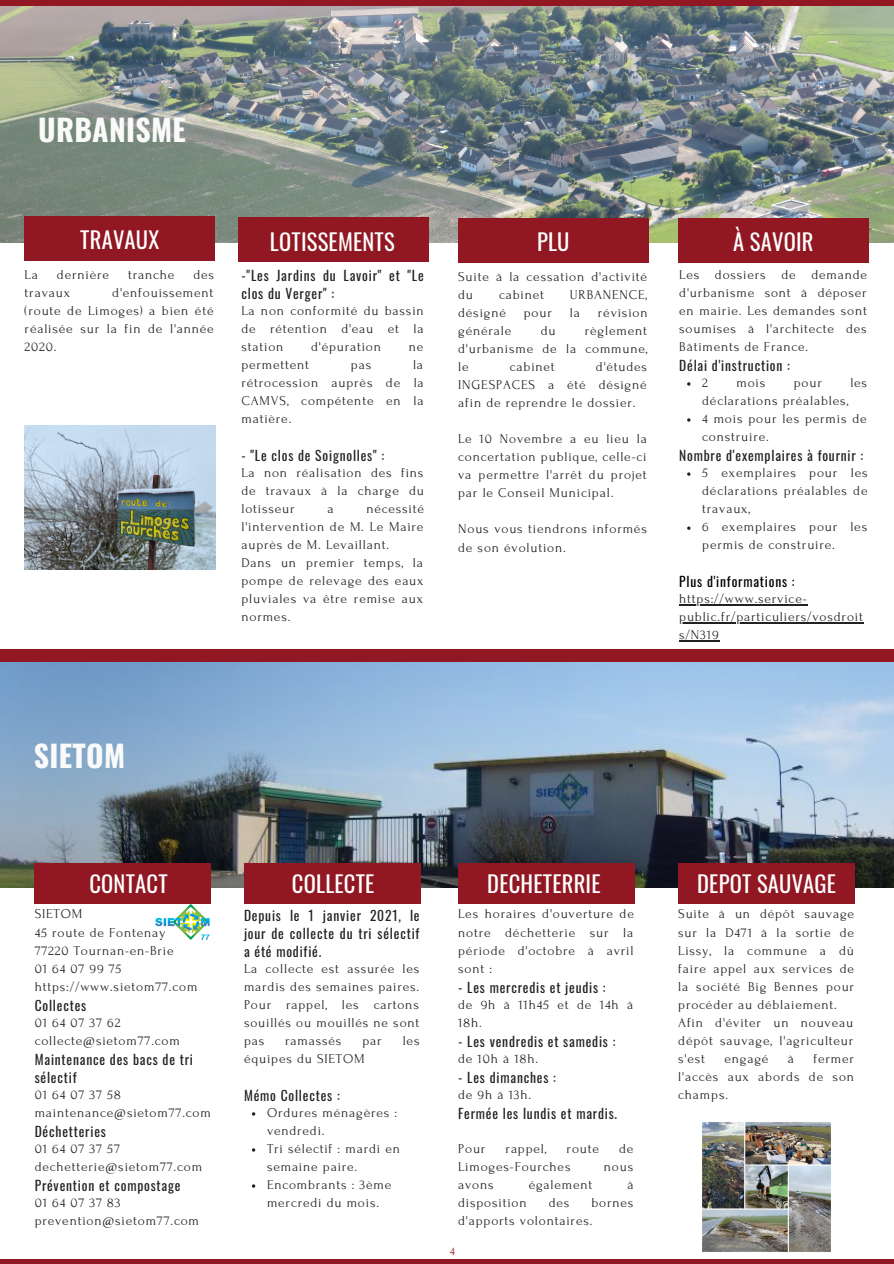
<style>
.page{position:relative;width:894px;height:1264px;background:#fff}
.page>*{position:absolute;margin:0;border:0;box-sizing:border-box;transform-origin:0 0}
.t1{font:700 30px "Oswald";letter-spacing:.01em;color:#fafafa}
.t2{font:22.5px "Oswald";letter-spacing:.01em;color:#fff}
.t3{font:13.5px/18px "Forum";letter-spacing:.06em;color:#222;text-align:justify}
.t4{font:13.5px/18px "Oswald";letter-spacing:.06em;color:#222}
.t5{font:13.5px "Oswald";letter-spacing:.06em;color:#000}
.t6{font:12px "Forum";color:#911822}
</style>
<div class="page">
<img style="left:0;top:5px;width:893px;height:237px">
<img style="left:0;top:662px;width:893px;height:225px">
<div style="left:0;top:649px;width:893px;height:13px;background:#911822"></div>
<hr style="left:0;top:1259px;width:893px;height:4px;background:#911822">
<div style="left:0;top:0;width:893px;height:5px;background:#911822"></div>
<img style="left:155px;top:903px;width:55px;height:37px">
<div style="left:25px;top:217px;width:190px;height:44px;background:#911822"></div>
<div style="left:238px;top:217px;width:190px;height:44px;background:#911822"></div>
<div style="left:34px;top:862px;width:177px;height:41px;background:#911822"></div>
<div style="left:458px;top:218px;width:190px;height:44px;background:#911822"></div>
<div style="left:678px;top:218px;width:190px;height:44px;background:#911822"></div>
<div style="left:678px;top:862px;width:176px;height:41px;background:#911822"></div>
<div style="left:244px;top:862px;width:176px;height:41px;background:#911822"></div>
<div style="left:458px;top:862px;width:176px;height:41px;background:#911822"></div>
<img style="left:702px;top:1122px;width:129px;height:130px">
<img style="left:25px;top:425px;width:190px;height:144px">
<svg style="left:687px;top:418px;width:3px;height:4px"></svg>
<svg style="left:687px;top:472px;width:3px;height:4px"></svg>
<svg style="left:687px;top:526px;width:3px;height:4px"></svg>
<hr style="left:679px;top:604px;width:128px;height:1px;background:#222">
<hr style="left:679px;top:622px;width:184px;height:1px;background:#222">
<hr style="left:679px;top:640px;width:40px;height:1px;background:#222">
<p class="t1" style="left:38px;top:106px;width:149px">URBANISME</p>
<p class="t2" style="left:80px;top:222px;width:80px">TRAVAUX</p>
<p class="t2" style="left:270px;top:224px;width:126px">LOTISSEMENTS</p>
<p class="t3" style="left:25px;top:265px;width:15px">La</p>
<p class="t3" style="left:57px;top:265px;width:53px">dernière</p>
<p class="t3" style="left:128px;top:265px;width:48px">tranche</p>
<p class="t3" style="left:193px;top:265px;width:22px">des</p>
<p class="t3" style="left:25px;top:283px;width:47px">travaux</p>
<p class="t3" style="left:25px;top:283px;width:191px;text-indent:88px">d'enfouissement (route de Limoges) a bien été réalisée sur la fin de l'année 2020.</p>
<p class="t4" style="left:241px;top:266px;width:184px">-"Les Jardins du Lavoir" et "Le clos du Verger" :</p>
<p class="t3" style="left:241px;top:301px;width:184px">La non conformité du bassin de rétention d'eau et la station</p>
<p class="t3" style="left:311px;top:337px;width:71px">d'épuration</p>
<p class="t3" style="left:408px;top:337px;width:16px">ne</p>
<p class="t3" style="left:241px;top:355px;width:184px;text-indent:171px">la rétrocession auprès de la CAMVS, compétente en la matière.</p>
<p class="t4" style="left:241px;top:446px;width:144px">- "Le clos de Soignolles" :</p>
<p class="t3" style="left:241px;top:464px;width:184px">La non réalisation des fins de travaux à la charge du lotisseur</p>
<p class="t3" style="left:241px;top:355px;width:69px">permettent</p>
<p class="t3" style="left:351px;top:355px;width:22px">pas</p>
<p class="t3" style="left:241px;top:500px;width:184px;text-indent:125px">nécessité l'intervention de M. Le Maire auprès de M. Levaillant.</p>
<p class="t3" style="left:241px;top:554px;width:183px">Dans un premier temps, la pompe de relevage des eaux pluviales va être remise aux normes.</p>
<p class="t3" style="left:327px;top:500px;width:8px">a</p>
<p class="t2" style="left:537px;top:224px;width:34px">PLU</p>
<p class="t2" style="left:733px;top:224px;width:82px">À SAVOIR</p>
<p class="t3" style="left:458px;top:268px;width:190px">Suite à la cessation d'activité du</p>
<p class="t3" style="left:499px;top:286px;width:46px">cabinet</p>
<p class="t3" style="left:569px;top:286px;width:79px">URBANENCE,</p>
<p class="t3" style="left:458px;top:304px;width:49px">désigné</p>
<p class="t3" style="left:523px;top:304px;width:30px">pour</p>
<p class="t3" style="left:569px;top:304px;width:12px">la</p>
<p class="t3" style="left:597px;top:304px;width:51px">révision</p>
<p class="t3" style="left:458px;top:322px;width:55px">générale</p>
<p class="t3" style="left:540px;top:322px;width:16px">du</p>
<p class="t3" style="left:458px;top:322px;width:191px;text-indent:127px">règlement d'urbanisme de la commune, le</p>
<p class="t3" style="left:458px;top:358px;width:190px;text-indent:138px">d'études INGESPACES a été désigné afin de reprendre le dossier.</p>
<p class="t3" style="left:458px;top:430px;width:190px">Le 10 Novembre a eu lieu la concertation publique, celle-ci va permettre l'arrêt du projet par le Conseil Municipal.</p>
<p class="t3" style="left:458px;top:520px;width:190px">Nous vous tiendrons informés de son évolution.</p>
<p class="t3" style="left:509px;top:358px;width:46px">cabinet</p>
<p class="t3" style="left:679px;top:265px;width:189px">Les dossiers de demande d'urbanisme sont à déposer en mairie. Les demandes sont soumises à l'architecte des Bâtiments de France.</p>
<p class="t4" style="left:679px;top:356px;width:112px">Délai d'instruction :</p>
<p class="t3" style="left:702px;top:374px;width:7px">2</p>
<p class="t3" style="left:736px;top:374px;width:30px">mois</p>
<p class="t3" style="left:793px;top:374px;width:30px">pour</p>
<p class="t3" style="left:850px;top:374px;width:18px">les</p>
<p class="t3" style="left:702px;top:392px;width:147px">déclarations préalables,</p>
<p class="t3" style="left:702px;top:410px;width:166px">4 mois pour les permis de construire.</p>
<p class="t3" style="left:702px;top:464px;width:167px">5 exemplaires pour les déclarations préalables de travaux,</p>
<p class="t3" style="left:702px;top:518px;width:166px">6 exemplaires pour les permis de construire.</p>
<p class="t4" style="left:679px;top:446px;width:185px">Nombre d'exemplaires à fournir :</p>
<p class="t5" style="left:679px;top:571px;width:117px">Plus d'informations :</p>
<p class="t3" style="left:679px;top:590px;width:185px;text-align:left">https://www.service&shy;public.fr/particuliers/vosdroit s/N319</p>
<p class="t1" style="left:34px;top:732px;width:93px">SIETOM</p>
<p class="t2" style="left:89px;top:866px;width:80px">CONTACT</p>
<p class="t3" style="left:35px;top:905px;width:49px">SIETOM</p>
<p class="t3" style="left:35px;top:923px;width:132px">45 route de Fontenay</p>
<p class="t3" style="left:35px;top:941px;width:140px">77220 Tournan-en-Brie</p>
<p class="t3" style="left:35px;top:959px;width:88px">01 64 07 99 75</p>
<p class="t3" style="left:35px;top:977px;width:164px">https://www.sietom77.com</p>
<p class="t4" style="left:35px;top:995px;width:53px">Collectes</p>
<p class="t3" style="left:35px;top:1013px;width:87px">01 64 07 37 62</p>
<p class="t3" style="left:35px;top:1031px;width:147px">collecte@sietom77.com</p>
<p class="t4" style="left:35px;top:1049px;width:160px">Maintenance des bacs de tri sélectif</p>
<p class="t3" style="left:35px;top:1085px;width:88px">01 64 07 37 58</p>
<p class="t3" style="left:35px;top:1103px;width:178px">maintenance@sietom77.com</p>
<p class="t4" style="left:35px;top:1121px;width:73px">Déchetteries</p>
<p class="t3" style="left:35px;top:1139px;width:87px">01 64 07 37 57</p>
<p class="t3" style="left:35px;top:1157px;width:169px">dechetterie@sietom77.com</p>
<p class="t4" style="left:35px;top:1175px;width:147px">Prévention et compostage</p>
<p class="t3" style="left:35px;top:1193px;width:87px">01 64 07 37 83</p>
<p class="t3" style="left:35px;top:1211px;width:166px">prevention@sietom77.com</p>
<p class="t2" style="left:292px;top:866px;width:84px">COLLECTE</p>
<p class="t2" style="left:487px;top:866px;width:115px">DECHETERRIE</p>
<p class="t2" style="left:697px;top:866px;width:140px">DEPOT SAUVAGE</p>
<p class="t3" style="left:678px;top:905px;width:177px">Suite à un dépôt sauvage sur la D471 à la sortie de Lissy, la commune a dû faire appel aux services de la société Big Bennes pour procéder au déblaiement.</p>
<p class="t3" style="left:678px;top:1013px;width:177px">Afin d'éviter un nouveau dépôt sauvage, l'agriculteur s'est</p>
<p class="t3" style="left:458px;top:905px;width:177px">Les horaires d'ouverture de notre déchetterie sur la période d'octobre à avril sont :</p>
<p class="t4" style="left:458px;top:977px;width:149px">- Les mercredis et jeudis :</p>
<p class="t3" style="left:458px;top:995px;width:176px">de 9h à 11h45 et de 14h à<br>18h.</p>
<p class="t4" style="left:458px;top:1031px;width:159px">- Les vendredis et samedis :</p>
<p class="t3" style="left:458px;top:1049px;width:81px">de 10h à 18h.</p>
<p class="t4" style="left:458px;top:1067px;width:99px">- Les dimanches :</p>
<p class="t3" style="left:458px;top:1085px;width:74px">de 9h à 13h.</p>
<p class="t4" style="left:458px;top:1103px;width:160px">Fermée les lundis et mardis.</p>
<p class="t3" style="left:458px;top:1139px;width:29px">Pour</p>
<p class="t3" style="left:505px;top:1139px;width:42px">rappel,</p>
<p class="t3" style="left:566px;top:1139px;width:34px">route</p>
<p class="t3" style="left:619px;top:1139px;width:16px">de</p>
<p class="t3" style="left:458px;top:1157px;width:114px">Limoges-Fourches</p>
<p class="t3" style="left:603px;top:1157px;width:31px">nous</p>
<p class="t3" style="left:458px;top:1175px;width:37px">avons</p>
<p class="t3" style="left:528px;top:1175px;width:65px">également</p>
<p class="t3" style="left:627px;top:1175px;width:8px">à</p>
<p class="t3" style="left:458px;top:1193px;width:70px">disposition</p>
<p class="t3" style="left:548px;top:1193px;width:22px">des</p>
<p class="t4" style="left:244px;top:905px;width:177px;text-align:justify">Depuis le 1 janvier 2021, le jour de collecte du tri sélectif a été modifié.</p>
<p class="t3" style="left:244px;top:959px;width:177px">La collecte est assurée les mardis des semaines paires.</p>
<p class="t3" style="left:244px;top:995px;width:177px">Pour rappel, les cartons souillés ou mouillés ne sont pas</p>
<p class="t3" style="left:285px;top:1031px;width:58px">ramassés</p>
<p class="t3" style="left:362px;top:1031px;width:21px">par</p>
<p class="t3" style="left:402px;top:1031px;width:18px">les</p>
<p class="t3" style="left:244px;top:1049px;width:122px">équipes du SIETOM</p>
<p class="t4" style="left:244px;top:1085px;width:97px">Mémo Collectes :</p>
<p class="t3" style="left:678px;top:1049px;width:177px;text-indent:135px">fermer l'accès aux abords de son champs.</p>
<p class="t3" style="left:724px;top:1049px;width:45px">engagé</p>
<p class="t3" style="left:787px;top:1049px;width:8px">à</p>
<p class="t3" style="left:267px;top:1103px;width:132px">Ordures ménagères : vendredi.</p>
<p class="t3" style="left:267px;top:1139px;width:134px">Tri sélectif : mardi en semaine paire.</p>
<p class="t3" style="left:267px;top:1175px;width:126px">Encombrants : 3ème mercredi du mois.</p>
<p class="t3" style="left:458px;top:1193px;width:177px;text-indent:133px">bornes d'apports volontaires.</p>
<p class="t6" style="left:449px;top:1245px;width:7px">4</p>
</div>
